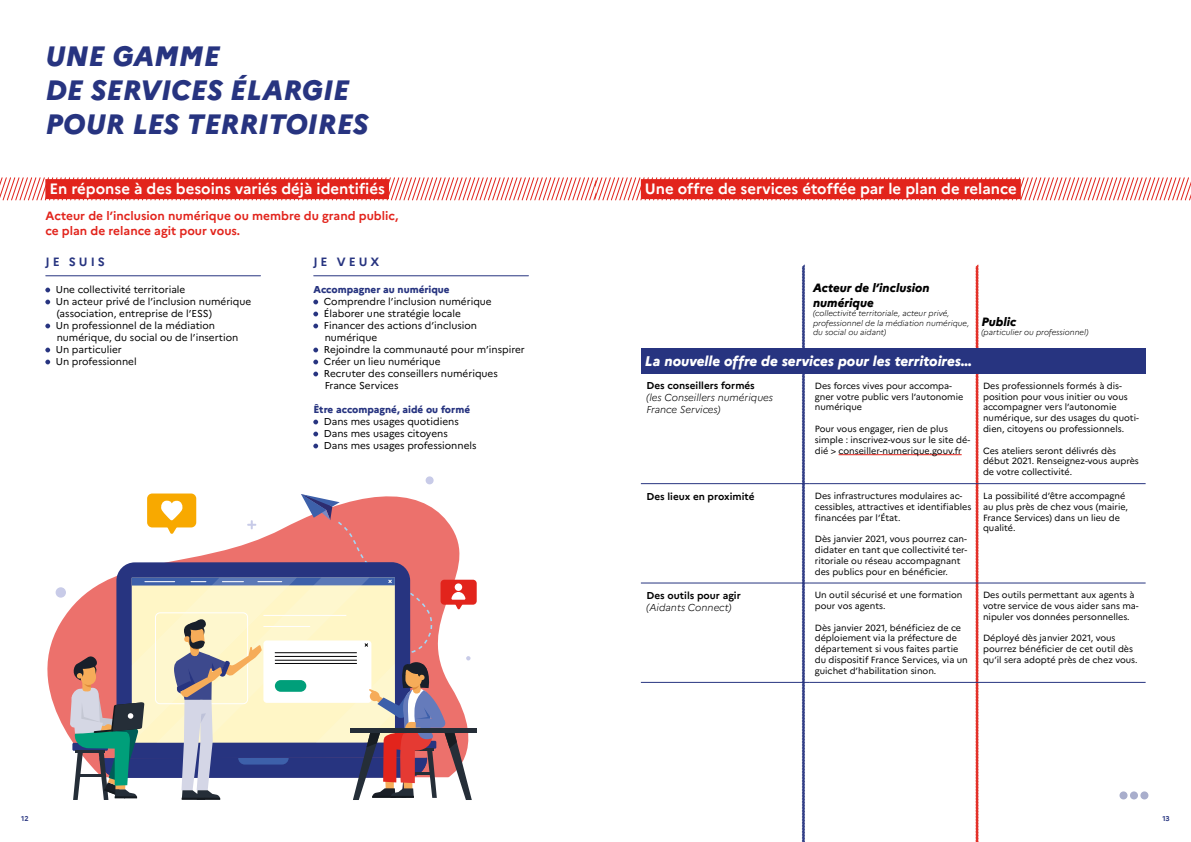
<style>
.page{position:relative;width:1191px;height:842px;background:#fff}
.page>*{position:absolute;margin:0;border:0;box-sizing:border-box;transform-origin:0 0}
.t1{font:italic 800 28px/33.6px "Marianne";color:#273480}
.t2{font:700 15px "Marianne";color:#fff}
.t3{font:italic 800 14px "Marianne";color:#fff}
.t4{font:700 12px/14.4px "Marianne";color:#e2241c}
.t5{font:italic 800 12px/14.4px "Marianne";color:#000}
.t6{font:700 12px "Marianne";letter-spacing:.25em;color:#273480}
.t7{font:10px/12px "Marianne";color:#000}
.t8{font:700 10px "Marianne";color:#000}
.t9{font:italic 300 10px/12px "Marianne";color:#000}
.t10{font:800 10px "Marianne";color:#273480}
.t11{font:9px/10.8px "Marianne";color:#000}
.t12{font:italic 300 8px/9.6px "Marianne";color:#000}
.t13{font:700 7px "Marianne";color:#273480}
</style>
<div class="page">
<svg style="left:0;top:177px;width:1191px;height:24px"></svg>
<svg style="left:801px;top:264px;width:4px;height:578px"></svg>
<svg style="left:975px;top:264px;width:4px;height:578px;background:#ec7873"></svg>
<div style="left:45px;top:179px;width:344px;height:20px;background:#e2241c"></div>
<div style="left:641px;top:179px;width:379px;height:20px;background:#e2241c"></div>
<svg style="left:45px;top:288px;width:5px;height:4px"></svg>
<svg style="left:45px;top:300px;width:5px;height:4px"></svg>
<svg style="left:45px;top:324px;width:5px;height:4px"></svg>
<svg style="left:45px;top:348px;width:5px;height:4px"></svg>
<svg style="left:45px;top:360px;width:5px;height:4px"></svg>
<svg style="left:313px;top:300px;width:5px;height:4px"></svg>
<svg style="left:313px;top:312px;width:5px;height:4px"></svg>
<svg style="left:313px;top:324px;width:5px;height:4px"></svg>
<svg style="left:313px;top:348px;width:5px;height:4px"></svg>
<svg style="left:313px;top:360px;width:5px;height:4px"></svg>
<svg style="left:313px;top:372px;width:5px;height:4px"></svg>
<svg style="left:313px;top:420px;width:5px;height:4px"></svg>
<svg style="left:313px;top:432px;width:5px;height:4px"></svg>
<svg style="left:313px;top:444px;width:5px;height:4px"></svg>
<hr style="left:46px;top:275px;width:214px;height:1px;background:#273480">
<hr style="left:314px;top:275px;width:214px;height:1px;background:#273480">
<div style="left:641px;top:348px;width:504px;height:25px;background:#273480"></div>
<hr style="left:641px;top:483px;width:168px;height:1px;background:#273480">
<hr style="left:809px;top:483px;width:168px;height:1px;background:#273480">
<hr style="left:977px;top:483px;width:168px;height:1px;background:#273480">
<hr style="left:641px;top:582px;width:168px;height:1px;background:#273480">
<hr style="left:809px;top:582px;width:168px;height:1px;background:#273480">
<hr style="left:977px;top:582px;width:168px;height:1px;background:#273480">
<hr style="left:641px;top:682px;width:168px;height:1px;background:#273480">
<hr style="left:809px;top:682px;width:168px;height:1px;background:#273480">
<hr style="left:977px;top:682px;width:168px;height:1px;background:#273480">
<hr style="left:838px;top:454px;width:123px;height:1px;background:#e2241c">
<div style="left:1119px;top:791px;width:8px;height:8px;background:#a9aecc;border-radius:50%"></div>
<div style="left:1130px;top:791px;width:8px;height:8px;background:#a9aecc;border-radius:50%"></div>
<div style="left:1140px;top:791px;width:8px;height:8px;background:#a9aecc;border-radius:50%"></div>
<svg style="left:47px;top:588px;width:13px;height:132px"></svg>
<svg style="left:147px;top:493px;width:49px;height:34px"></svg>
<div style="left:440px;top:580px;width:37px;height:25px;background:#e2241c;border-radius:4px"></div>
<div style="left:56px;top:587px;width:10px;height:11px;background:#c8cbe8;border-radius:50%"></div>
<div style="left:425px;top:476px;width:8px;height:8px;background:#c8cbe8;border-radius:50%"></div>
<div style="left:350px;top:728px;width:126px;height:5px;background:#252e38"></div>
<svg style="left:60px;top:494px;width:412px;height:306px"></svg>
<div style="left:275px;top:680px;width:31px;height:12px;background:#009f7a;border-radius:6px"></div>
<h1 class="t1" style="left:45px;top:40px;width:324px">UNE GAMME<br>DE SERVICES ÉLARGIE<br>POUR LES TERRITOIRES</h1>
<h2 class="t2" style="left:49px;top:180px;width:337px">En réponse à des besoins variés déjà identifiés</h2>
<h2 class="t2" style="left:645px;top:180px;width:373px">Une offre de services étoffée par le plan de relance</h2>
<h3 class="t4" style="left:45px;top:209px;width:354px">Acteur de l’inclusion numérique ou membre du grand public, ce plan de relance agit pour vous.</h3>
<h3 class="t6" style="left:45px;top:254px;width:61px">JE SUIS</h3>
<h3 class="t6" style="left:313px;top:254px;width:68px">JE VEUX</h3>
<p class="t7" style="left:56px;top:284px;width:197px">Une collectivité territoriale<br>Un acteur privé de l’inclusion numérique (association, entreprise de l’ESS)<br>Un professionnel de la médiation numérique, du social ou de l’insertion<br>Un particulier<br>Un professionnel</p>
<p class="t10" style="left:313px;top:283px;width:138px">Accompagner au numérique</p>
<p class="t7" style="left:324px;top:296px;width:203px">Comprendre l’inclusion numérique<br>Élaborer une stratégie locale<br>Financer des actions d’inclusion numérique<br>Rejoindre la communauté pour m’inspirer<br>Créer un lieu numérique<br>Recruter des conseillers numériques<br>France Services</p>
<p class="t10" style="left:313px;top:403px;width:158px">Être accompagné, aidé ou formé</p>
<p class="t7" style="left:324px;top:416px;width:154px">Dans mes usages quotidiens<br>Dans mes usages citoyens<br>Dans mes usages professionnels</p>
<h3 class="t5" style="left:813px;top:281px;width:118px">Acteur de l’inclusion numérique</h3>
<p class="t12" style="left:813px;top:309px;width:158px">(collectivité territoriale, acteur privé, professionnel de la médiation numérique, du social ou aidant)</p>
<h3 class="t5" style="left:981px;top:314px;width:37px">Public</h3>
<p class="t12" style="left:981px;top:328px;width:109px">(particulier ou professionnel)</p>
<h3 class="t3" style="left:645px;top:352px;width:328px">La nouvelle offre de services pour les territoires…</h3>
<p class="t8" style="left:646px;top:380px;width:110px">Des conseillers formés</p>
<p class="t9" style="left:646px;top:392px;width:128px">(les Conseillers numériques<br>France Services)</p>
<p class="t11" style="left:814px;top:380px;width:150px">Des forces vives pour accompa&shy;gner votre public vers l’autonomie numérique</p>
<p class="t11" style="left:814px;top:423px;width:157px">Pour vous engager, rien de plus simple : inscrivez-vous sur le site dé&shy;dié &gt; conseiller-numerique.gouv.fr</p>
<p class="t8" style="left:646px;top:490px;width:109px">Des lieux en proximité</p>
<p class="t11" style="left:814px;top:490px;width:158px">Des infrastructures modulaires ac&shy;cessibles, attractives et identifiables financées par l’État.</p>
<p class="t11" style="left:814px;top:533px;width:154px">Dès janvier 2021, vous pourrez can&shy;didater en tant que collectivité ter&shy;ritoriale ou réseau accompagnant des publics pour en bénéficier.</p>
<p class="t8" style="left:646px;top:589px;width:96px">Des outils pour agir</p>
<p class="t9" style="left:646px;top:601px;width:86px">(Aidants Connect)</p>
<p class="t11" style="left:814px;top:590px;width:149px">Un outil sécurisé et une formation pour vos agents.</p>
<p class="t11" style="left:814px;top:622px;width:155px">Dès janvier 2021, bénéficiez de ce déploiement via la préfecture de département si vous faites partie du dispositif France Services, via un guichet d’habilitation sinon.</p>
<p class="t11" style="left:983px;top:380px;width:157px">Des professionnels formés à dis&shy;position pour vous initier ou vous accompagner vers l’autonomie numérique, sur des usages du quoti&shy;dien, citoyens ou professionnels.</p>
<p class="t11" style="left:983px;top:445px;width:157px">Ces ateliers seront délivrés dès début 2021. Renseignez-vous auprès de votre collectivité.</p>
<p class="t11" style="left:983px;top:490px;width:146px">La possibilité d’être accompagné au plus près de chez vous (mairie,<br>France Services) dans un lieu de qualité.</p>
<p class="t11" style="left:983px;top:590px;width:157px">Des outils permettant aux agents à votre service de vous aider sans ma&shy;nipuler vos données personnelles.</p>
<p class="t11" style="left:983px;top:633px;width:156px">Déployé dès janvier 2021, vous pourrez bénéficier de cet outil dès qu’il sera adopté près de chez vous.</p>
<p class="t13" style="left:21px;top:814px;width:9px">12</p>
<p class="t13" style="left:1162px;top:814px;width:9px">13</p>
</div>
